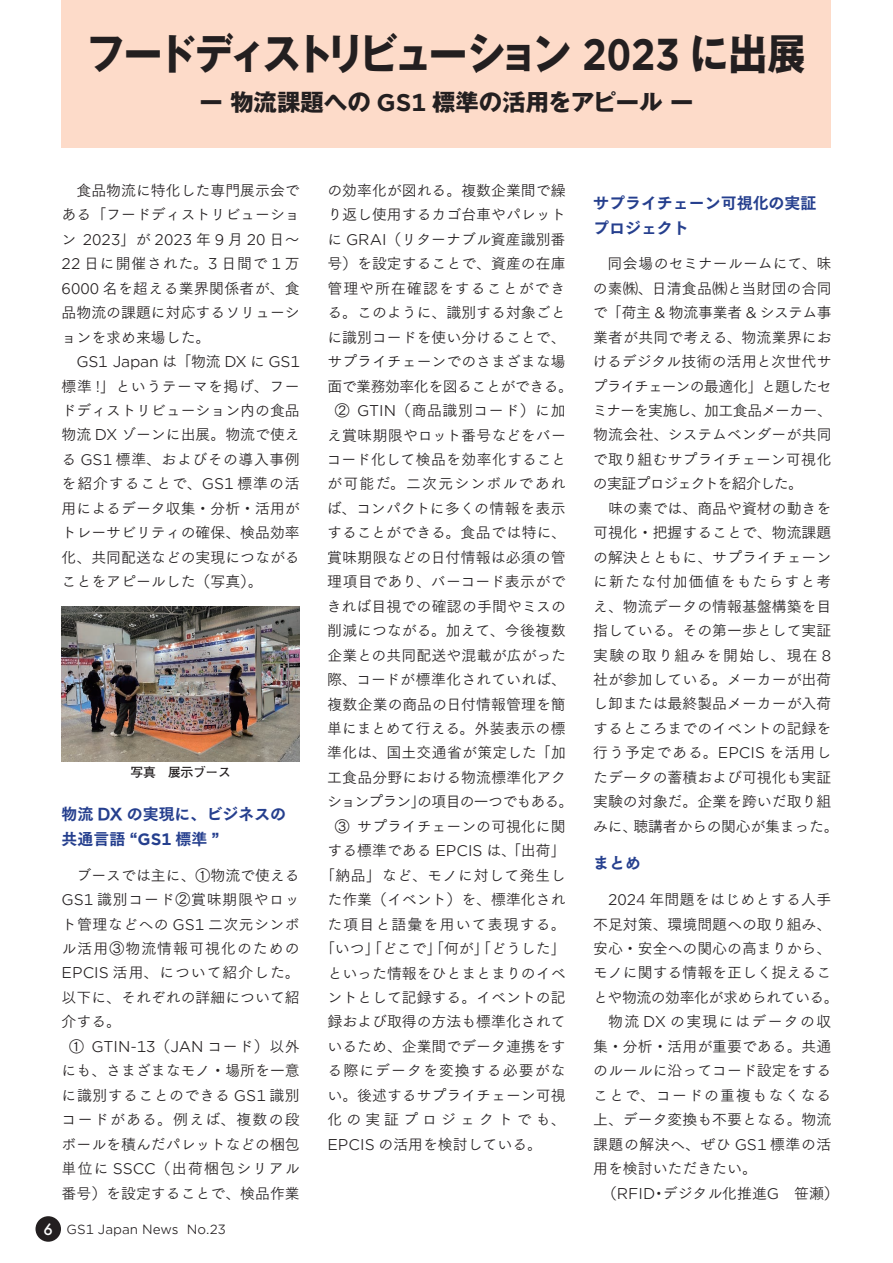
<style>
.page{position:relative;width:893px;height:1263px;background:#fff}
.page>*{position:absolute;margin:0;border:0;box-sizing:border-box;transform-origin:0 0}
.t1{font:700 42.45px "Gothic MB101 Pr 6 N";letter-spacing:-.12em;color:#231f20;scale:.91 1}
.t2{font:700 23.4px "Gothic MB101 Pr 6 N";color:#231f20}
.t3{font:15.9px/24.5px "Tsuku Go Pro E";color:#253f8e}
.t4{font:14.85px/24.5px "Tsuku Go Pro R";color:#231f20;text-align:justify}
.t5{font:14.85px "Gotham Office";letter-spacing:-.005em;color:#231f20}
.t6{font:14.85px "Tsuku Go Pro R";letter-spacing:-.03em;color:#231f20}
.t7{font:14.85px "Tsuku Go Pro R";letter-spacing:.02em;color:#231f20}
.t8{font:14.85px "Tsuku Go Pro R";letter-spacing:.035em;color:#231f20}
.t9{font:14.85px "Tsuku Go Pro R";letter-spacing:.07em;color:#231f20}
.t10{font:14.85px "Tsuku Go Pro R";letter-spacing:.075em;color:#231f20}
.t11{font:14.85px "Tsuku Go Pro R";letter-spacing:-.055em;color:#231f20}
.t12{font:14.85px "Tsuku Go Pro R";letter-spacing:.04em;color:#231f20}
.t13{font:14.85px "Tsuku Go Pro R";letter-spacing:.08em;color:#231f20}
.t14{font:14.85px "Tsuku Go Pro R";letter-spacing:.095em;color:#231f20}
.t15{font:14.85px "Tsuku Go Pro R";letter-spacing:.275em;color:#231f20}
.t16{font:12.75px "Gotham Office";color:#231f20}
.t17{font:700 12.75px "Futo Go B101 Pr 6 N";letter-spacing:-.02em;color:#231f20}
.s1{font-family:"Gotham Office"}
.s2{font-family:"Tsuku Go Pro R"}
.s3{font-family:"Gotham Office";font-weight:700}
.s4{font-family:"Futura";font-weight:500;font-size:15.15px;color:#fff}
</style>
<div class="page">
<div style="left:62px;top:0;width:769px;height:148px;background:#fddbc9"></div>
<img style="left:62px;top:607px;width:238px;height:155px">
<div style="left:36px;top:1216px;width:25px;height:26px;background:#231f20;border-radius:50%"></div>
<h1 class="t1" style="left:86px;top:18px;width:792px">フードディストリビューション <span class="s1">2023</span> に出展</h1>
<h2 class="t2" style="left:200px;top:83px;width:495px">ー物流課題への <span class="s1">GS1</span> 標準の活用をアピールー</h2>
<p class="t4" style="left:62px;top:177px;width:240px">　食品物流に特化した専門展示会である「フードディストリビューショ</p>
<p class="t5" style="left:62px;top:230px;width:240px"><span class="s2">ン</span> 2023<span class="s2">」が</span> 2023 <span class="s2">年</span> 9 <span class="s2">月</span> 20 <span class="s2">日～</span></p>
<p class="t4" style="left:62px;top:250px;width:240px"><span class="s1">22</span> 日に開催された。<span class="s1">3</span> 日間で <span class="s1">1</span> 万<span class="s1">6000</span> 名を超える業界関係者が、食品物流の課題に対応するソリューションを求め来場した。</p>
<p class="t5" style="left:76px;top:352px;width:225px">GS1 Japan <span class="s2">は「物流</span> DX <span class="s2">に</span> GS1</p>
<p class="t4" style="left:62px;top:372px;width:240px">標準 <span class="s1">!</span>」というテーマを掲げ、フードディストリビューション内の食品物流 <span class="s1">DX</span> ゾーンに出展。物流で使える <span class="s1">GS1</span> 標準、およびその導入事例を紹介することで、<span class="s1">GS1</span> 標準の活用によるデータ収集・分析・活用がトレーサビリティの確保、検品効率化、共同配送などの実現につながることをアピールした（写真）。</p>
<p class="t17" style="left:131px;top:762px;width:102px">写真　展示ブース</p>
<p class="t3" style="left:62px;top:800px;width:226px">物流 DX の実現に、ビジネスの共通言語 “<span class="s3">GS1</span> 標準 ”</p>
<p class="t4" style="left:62px;top:861px;width:240px">　ブースでは主に、①物流で使える<span class="s1">GS1</span> 識別コード②賞味期限やロット管理などへの <span class="s1">GS1</span> 二次元シンボル活用③物流情報可視化のための<span class="s1">EPCIS</span> 活用、について紹介した。以下に、それぞれの詳細について紹介する。</p>
<p class="t5" style="left:69px;top:1036px;width:232px"><span class="s2">①</span> GTIN-13<span class="s2">（</span>JAN <span class="s2">コード）以外</span></p>
<p class="t4" style="left:62px;top:1057px;width:240px">にも、さまざまなモノ・場所を一意に識別することのできる <span class="s1">GS1</span> 識別コードがある。例えば、複数の段ボールを積んだパレットなどの梱包単位に <span class="s1">SSCC</span>（出荷梱包シリアル番号）を設定することで、検品作業</p>
<p class="t16" style="left:44px;top:1220px;width:184px"><span class="s4">6</span> GS1 Japan News No.23</p>
<p class="t4" style="left:327px;top:177px;width:240px">の効率化が図れる。複数企業間で繰</p>
<p class="t4" style="left:327px;top:201px;width:240px">り返し使用するカゴ台車やパレット</p>
<p class="t4" style="left:327px;top:225px;width:240px">に <span class="s1">GRAI</span>（リターナブル資産識別番</p>
<p class="t4" style="left:327px;top:250px;width:240px">号）を設定することで、資産の在庫</p>
<p class="t9" style="left:327px;top:276px;width:240px">管理や所在確認をすることができ</p>
<p class="t4" style="left:327px;top:299px;width:240px">る。このように、識別する対象ごと</p>
<p class="t4" style="left:327px;top:323px;width:240px">に識別コードを使い分けることで、</p>
<p class="t4" style="left:327px;top:348px;width:240px">サプライチェーンでのさまざまな場</p>
<p class="t6" style="left:327px;top:374px;width:247px">面で業務効率化を図ることができる。</p>
<p class="t12" style="left:335px;top:398px;width:232px">② <span class="s1">GTIN</span>（商品識別コード）に加</p>
<p class="t4" style="left:327px;top:421px;width:240px">え賞味期限やロット番号などをバー</p>
<p class="t4" style="left:327px;top:446px;width:241px">コード化して検品を効率化すること</p>
<p class="t13" style="left:327px;top:472px;width:240px">が可能だ。二次元シンボルであれ</p>
<p class="t7" style="left:327px;top:496px;width:240px">ば、コンパクトに多くの情報を表示</p>
<p class="t4" style="left:327px;top:519px;width:240px">することができる。食品では特に、</p>
<p class="t4" style="left:327px;top:543px;width:240px">賞味期限などの日付情報は必須の管</p>
<p class="t4" style="left:327px;top:568px;width:240px">理項目であり、バーコード表示がで</p>
<p class="t4" style="left:327px;top:592px;width:241px">きれば目視での確認の手間やミスの</p>
<p class="t4" style="left:327px;top:617px;width:240px">削減につながる。加えて、今後複数</p>
<p class="t4" style="left:327px;top:641px;width:240px">企業との共同配送や混載が広がった</p>
<p class="t4" style="left:327px;top:666px;width:240px">際、コードが標準化されていれば、</p>
<p class="t4" style="left:327px;top:690px;width:240px">複数企業の商品の日付情報管理を簡</p>
<p class="t4" style="left:327px;top:714px;width:240px">単にまとめて行える。外装表示の標</p>
<p class="t4" style="left:327px;top:739px;width:240px">準化は、国土交通省が策定した「加</p>
<p class="t4" style="left:327px;top:763px;width:240px">工食品分野における物流標準化アク</p>
<p class="t11" style="left:327px;top:789px;width:248px">ションプラン」の項目の一つでもある。</p>
<p class="t4" style="left:335px;top:812px;width:232px">③ サプライチェーンの可視化に関</p>
<p class="t4" style="left:327px;top:837px;width:240px">する標準である <span class="s1">EPCIS</span> は、「出荷」</p>
<p class="t8" style="left:320px;top:863px;width:247px">「納品」など、モノに対して発生し</p>
<p class="t4" style="left:327px;top:886px;width:240px">た作業（イベント）を、標準化され</p>
<p class="t10" style="left:327px;top:912px;width:240px">た項目と語彙を用いて表現する。</p>
<p class="t4" style="left:320px;top:935px;width:247px">「いつ」「どこで」「何が」「どうした」</p>
<p class="t4" style="left:327px;top:959px;width:240px">といった情報をひとまとまりのイベ</p>
<p class="t4" style="left:327px;top:983px;width:240px">ントとして記録する。イベントの記</p>
<p class="t4" style="left:327px;top:1008px;width:240px">録および取得の方法も標準化されて</p>
<p class="t4" style="left:327px;top:1032px;width:240px">いるため、企業間でデータ連携をす</p>
<p class="t9" style="left:327px;top:1058px;width:240px">る際にデータを変換する必要がな</p>
<p class="t4" style="left:327px;top:1081px;width:240px">い。後述するサプライチェーン可視</p>
<p class="t15" style="left:327px;top:1107px;width:240px">化の実証プロジェクトでも、</p>
<p class="t4" style="left:327px;top:1130px;width:216px"><span class="s1">EPCIS</span> の活用を検討している。</p>
<p class="t3" style="left:593px;top:189px;width:225px">サプライチェーン可視化の実証プロジェクト</p>
<p class="t4" style="left:592px;top:250px;width:248px;text-align:left">　同会場のセミナールームにて、味の素㈱、日清食品㈱と当財団の合同で「荷主 <span class="s1">&amp;</span> 物流事業者 <span class="s1">&amp;</span> システム事業者が共同で考える、物流業界におけるデジタル技術の活用と次世代サプライチェーンの最適化」と題したセミナーを実施し、加工食品メーカー、物流会社、システムベンダーが共同で取り組むサプライチェーン可視化の実証プロジェクトを紹介した。<br>　味の素では、商品や資材の動きを可視化・把握することで、物流課題の解決とともに、サプライチェーンに新たな付加価値をもたらすと考え、物流データの情報基盤構築を目指している。その第一歩として実証実験の取り組みを開始し、現在 <span class="s1">8</span>社が参加している。メーカーが出荷し卸または最終製品メーカーが入荷するところまでのイベントの記録を行う予定である。<span class="s1">EPCIS</span> を活用したデータの蓄積および可視化も実証実験の対象だ。企業を跨いだ取り組みに、聴講者からの関心が集まった。</p>
<p class="t3" style="left:593px;top:849px;width:49px">まとめ</p>
<p class="t7" style="left:608px;top:887px;width:225px"><span class="s1">2024</span> 年問題をはじめとする人手</p>
<p class="t4" style="left:593px;top:910px;width:240px">不足対策、環境問題への取り組み、</p>
<p class="t4" style="left:593px;top:934px;width:240px">安心・安全への関心の高まりから、</p>
<p class="t4" style="left:593px;top:959px;width:240px">モノに関する情報を正しく捉えるこ</p>
<p class="t6" style="left:593px;top:985px;width:247px">とや物流の効率化が求められている。</p>
<p class="t14" style="left:593px;top:1009px;width:240px">　物流 <span class="s1">DX</span> の実現にはデータの収</p>
<p class="t4" style="left:593px;top:1032px;width:240px">集・分析・活用が重要である。共通</p>
<p class="t4" style="left:593px;top:1057px;width:240px">のルールに沿ってコード設定をする</p>
<p class="t10" style="left:593px;top:1083px;width:240px">ことで、コードの重複もなくなる</p>
<p class="t4" style="left:593px;top:1106px;width:240px">上、データ変換も不要となる。物流</p>
<p class="t8" style="left:593px;top:1132px;width:240px">課題の解決へ、ぜひ <span class="s1">GS1</span> 標準の活</p>
<p class="t4" style="left:593px;top:1154px;width:165px">用を検討いただきたい。</p>
<p class="t4" style="left:602px;top:1179px;width:238px">（<span class="s1">RFID</span>・デジタル化推進<span class="s1">G</span>　笹瀬）</p>
</div>
